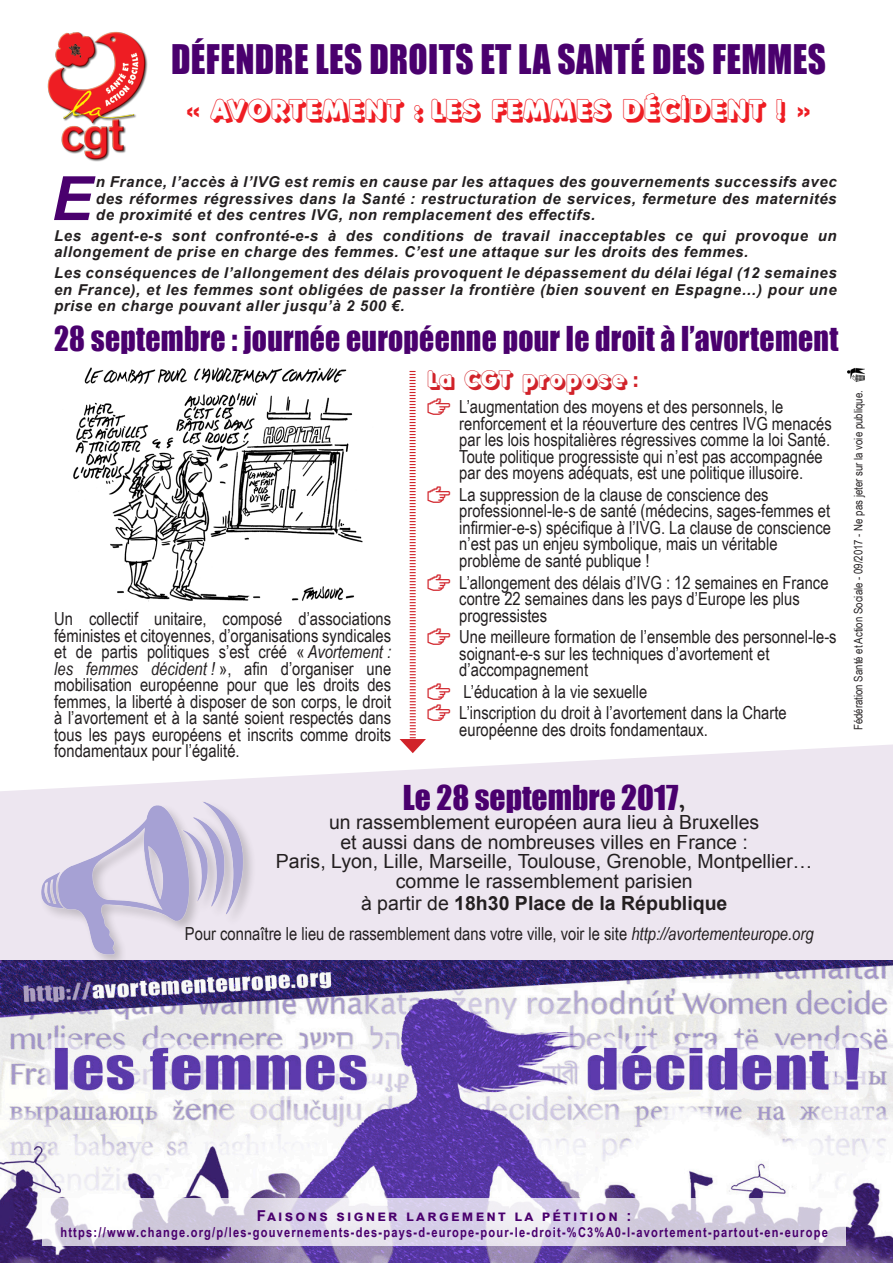
<style>
.page{position:relative;width:893px;height:1263px;background:#fff}
.page>*{position:absolute;margin:0;border:0;box-sizing:border-box;transform-origin:0 0}
.titre_réserve{font:italic 700 61.05px "Arial";color:#4a006e}
.titre_moyen{font:37.5px "Impact";letter-spacing:.01em;color:#4a006e;scale:.94 1}
.titre_moyen-2{font:31.5px "Impact";letter-spacing:.01em;color:#4a006e;scale:.94 1}
.titre_moyen-3{font:31.5px "Impact";letter-spacing:.01em;color:#4a006e}
.titre_réserve-2{font:27px "Folks Shades";color:#ee1d23}
.titre_moyen-4{font:22.5px "Folks Shades";letter-spacing:.02em;color:#d1232a}
.titre_moyen-5{font:19.5px/19.5px "Arial";color:#231f20;text-align:center}
.titre_moyen-6{font:700 19.5px "Arial";color:#231f20}
.titre_réserve-3{font:18px/16.5px "Arial Narrow";color:#231f20}
.titre_réserve-4{font:italic 700 15px/16.5px "Arial";letter-spacing:.04em;color:#231f20;text-align:justify}
.titre_réserve-5{font:700 15px "Arial";letter-spacing:.15em;color:#4a006e}
.titre_réserve-6{font:700 13.5px "Arial Narrow";letter-spacing:.09em;color:#4a006e}
.t1{font:11.7px "Arial Narrow";color:#231f20}
.s1{font-family:"Helvetica LT Std";font-weight:900}
.s2{font-style:italic}
.s3{font-family:"Impact";font-size:21px}
.s4{font-family:"Arrowstfb";color:#d1232a}
.s5{font-family:"Kristen ITC";font-size:24px;color:#231f20}
.s6{font-weight:400}
</style>
<div class="page">
<svg style="left:0;top:744px;width:893px;height:216px;background:#efe9f2"></svg>
<img style="left:47px;top:32px;width:100px;height:119px">
<svg style="left:67px;top:57px;width:81px;height:105px"></svg>
<img style="left:848px;top:368px;width:17px;height:14px">
<svg style="left:400px;top:371px;width:26px;height:382px"></svg>
<img style="left:73px;top:367px;width:290px;height:235px">
<img style="left:0;top:960px;width:893px;height:303px">
<div style="left:40px;top:800px;width:217px;height:170px;background:#231f20;opacity:.75"></div>
<img style="left:33px;top:790px;width:216px;height:170px">
<svg style="left:43px;top:1198px;width:803px;height:48px"></svg>
<p class="titre_moyen" style="left:171px;top:30px;width:698px">DÉFENDRE LES DROITS ET LA SANTÉ DES FEMMES</p>
<p class="titre_réserve-2" style="left:184px;top:93px;width:630px"><span class="s1">«</span> AVORTEMENT : LES FEMMES DÉCIDENT ! <span class="s1">»</span></p>
<p class="titre_réserve" style="left:51px;top:158px;width:42px">E</p>
<p class="titre_réserve-4" style="left:96px;top:174px;width:742px">n France, l’accès à l’IVG est remis en cause par les attaques des gouvernements successifs avec des réformes régressives dans la Santé : restructuration de services, fermeture des maternités de proximité et des centres IVG, non remplacement des effectifs.</p>
<p class="titre_réserve-4" style="left:54px;top:228px;width:784px">Les agent-e-s sont confronté-e-s à des conditions de travail inacceptables ce qui provoque un allongement de prise en charge des femmes. C’est une attaque sur les droits des femmes.</p>
<p class="titre_réserve-4" style="left:54px;top:265px;width:784px">Les conséquences de l’allongement des délais provoquent le dépassement du délai légal (12 semaines en France), et les femmes sont obligées de passer la frontière (bien souvent en Espagne…) pour une prise en charge pouvant aller jusqu’à 2 500 €.</p>
<p class="titre_moyen-2" style="left:54px;top:314px;width:836px">28 septembre : journée européenne pour le droit à l’avortement</p>
<p class="titre_réserve-3" style="left:54px;top:610px;width:338px;text-align:justify">Un collectif unitaire, composé d’associations féministes et citoyennes, d’organisations syndicales et de partis politiques s’est créé « <span class="s2">Avortement : les femmes décident !</span> », afin d’organiser une mobilisation européenne pour que les droits des femmes, la liberté à disposer de son corps, le droit à l’avortement et à la santé soient respectés dans tous les pays européens et inscrits comme droits fondamentaux pour l’égalité.</p>
<p class="titre_moyen-4" style="left:427px;top:366px;width:212px">La CGT propose <span class="s3">:</span></p>
<p class="titre_réserve-3" style="left:459px;top:398px;width:374px;text-indent:-32px"><span class="s4">A</span> L’augmentation des moyens et des personnels, le renforcement et la réouverture des centres IVG menacés par les lois hospitalières régressives comme la loi Santé.<br>Toute politique progressiste qui n’est pas accompagnée par des moyens adéquats, est une politique illusoire.</p>
<p class="titre_réserve-3" style="left:459px;top:486px;width:373px;text-indent:-32px"><span class="s4">A</span> La suppression de la clause de conscience des professionnel-le-s de santé (médecins, sages-femmes et infirmier-e-s) spécifique à l’IVG. La clause de conscience n’est pas un enjeu symbolique, mais un véritable problème de santé publique !</p>
<p class="titre_réserve-3" style="left:459px;top:573px;width:371px;text-indent:-32px"><span class="s4">A</span> L’allongement des délais d’IVG : 12 semaines en France contre 22 semaines dans les pays d’Europe les plus progressistes</p>
<p class="titre_réserve-3" style="left:459px;top:628px;width:379px;text-indent:-32px"><span class="s4">A</span> Une meilleure formation de l’ensemble des personnel‑le-s soignant-e-s sur les techniques d’avortement et d’accompagnement</p>
<p class="titre_réserve-3" style="left:427px;top:682px;width:221px"><span class="s4">A</span> L’éducation à la vie sexuelle</p>
<p class="titre_réserve-3" style="left:459px;top:704px;width:329px;text-indent:-32px"><span class="s4">A</span> L’inscription du droit à l’avortement dans la Charte européenne des droits fondamentaux.</p>
<p class="titre_moyen-3" style="left:403px;top:773px;width:284px">Le 28 septembre 2017<span class="s5">,</span></p>
<p class="titre_moyen-5" style="left:276px;top:812px;width:538px">un rassemblement européen aura lieu à Bruxelles<br>et aussi dans de nombreuses villes en France :<br>Paris, Lyon, Lille, Marseille, Toulouse, Grenoble, Montpellier… comme le rassemblement parisien</p>
<p class="titre_moyen-6" style="left:361px;top:889px;width:368px"><span class="s6">à partir de</span> 18h30 Place de la République</p>
<p class="titre_réserve-3" style="left:185px;top:925px;width:630px">Pour connaître le lieu de rassemblement dans votre ville, voir le site <span class="s2">http://avortementeurope.org</span></p>
<p class="t1" style="left:850px;top:730px;width:341px;rotate:-90deg">Fédération Santé et Action Sociale - 09/2017 - Ne pas jeter sur la voie publique.</p>
<p class="titre_réserve-5" style="left:257px;top:1205px;width:376px">Faisons signer largement la pétition :</p>
<p class="titre_réserve-6" style="left:60px;top:1222px;width:769px">https://www.change.org/p/les-gouvernements-des-pays-d-europe-pour-le-droit-%C3%A0-l-avortement-partout-en-europe</p>
</div>
